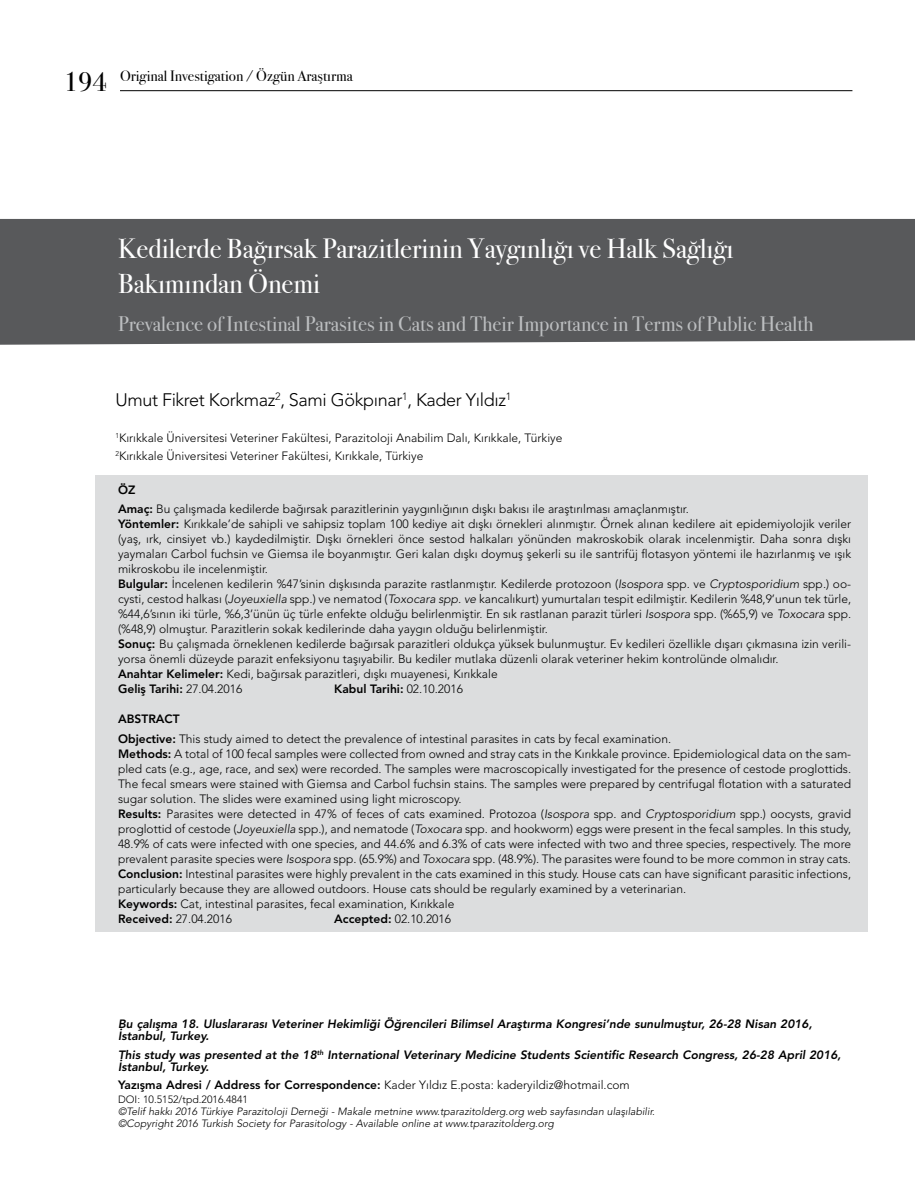
<style>
.page{position:relative;width:915px;height:1191px;background:#fff}
.page>*{position:absolute;margin:0;border:0;box-sizing:border-box;transform-origin:0 0}
.t1{font:27.75px/34.5px "Bodoni Svty Two ITCTT Book";color:#fff}
.t2{font:21px "Bodoni Svty Two ITCTT Book";color:#bcbec0}
.t3{font:300 18px "Avenir LT Std";letter-spacing:-.02em;color:#000}
.t4{font:15px "Bodoni Svty Two ITCTT Book";color:#000}
.t5{font:300 12px/15px "Avenir LT Std";color:#000}
.t6{font:italic 800 12px/12px "Avenir LT Std";color:#000}
.t7{font:800 12px "Avenir LT Std";color:#000}
.t8{font:italic 300 10.5px/12px "Avenir LT Std";color:#000}
.t9{font:300 10.5px "Avenir LT Std";color:#000}
.s1{font-size:27px}
.s2{font-weight:800}
.s3{font-style:italic}
.s4{font-weight:300}
</style>
<div class="page">
<div style="left:0;top:219px;width:914px;height:126px;background:#58595b"></div>
<div style="left:96px;top:475px;width:771px;height:457px;background:#dcddde"></div>
<hr style="left:120px;top:90px;width:732px;height:1px;background:#000">
<p class="t4" style="left:64px;top:64px;width:290px"><span class="s1">194</span> Original Investigation / Özgün Araştırma</p>
<h1 class="t1" style="left:118px;top:229px;width:616px">Kedilerde Bağırsak Parazitlerinin Yaygınlığı ve Halk Sağlığı<br>Bakımından Önemi</h1>
<h2 class="t2" style="left:118px;top:307px;width:696px">Prevalence of Intestinal Parasites in Cats and Their Importance in Terms of Public Health</h2>
<h3 class="t3" style="left:115px;top:389px;width:397px">Umut Fikret Korkmaz<sup>2</sup>, Sami Gökpınar<sup>1</sup>, Kader Yıldız<sup>1</sup></h3>
<p class="t5" style="left:115px;top:430px;width:448px;line-height:17.1px"><sup>1</sup>Kırıkkale Üniversitesi Veteriner Fakültesi, Parazitoloji Anabilim Dalı, Kırıkkale, Türkiye<br><sup>2</sup>Kırıkkale Üniversitesi Veteriner Fakültesi, Kırıkkale, Türkiye</p>
<p class="t5" style="left:118px;top:480px;width:572px;line-height:19.2px"><span class="s2">ÖZ<br>Amaç:</span> Bu çalışmada kedilerde bağırsak parazitlerinin yaygınlığının dışkı bakısı ile araştırılması amaçlanmıştır.</p>
<p class="t5" style="left:118px;top:516px;width:734px"><span class="s2">Yöntemler:</span> Kırıkkale’de sahipli ve sahipsiz toplam 100 kediye ait dışkı örnekleri alınmıştır. Örnek alınan kedilere ait epidemiyolojik veriler (yaş, ırk, cinsiyet vb.) kaydedilmiştir. Dışkı örnekleri önce sestod halkaları yönünden makroskobik olarak incelenmiştir. Daha sonra dışkı yaymaları Carbol fuchsin ve Giemsa ile boyanmıştır. Geri kalan dışkı doymuş şekerli su ile santrifüj flotasyon yöntemi ile hazırlanmış ve ışık mikroskobu ile incelenmiştir.<br><span class="s2">Bulgular:</span> İncelenen kedilerin %47’sinin dışkısında parazite rastlanmıştır. Kedilerde protozoon (<span class="s3">Isospora</span> spp. ve <span class="s3">Cryptosporidium</span> spp.) oo&shy;cysti, cestod halkası (<span class="s3">Joyeuxiella</span> spp<span class="s3">.</span>) ve nematod (<span class="s3">Toxocara spp. ve</span> kancalıkurt) yumurtaları tespit edilmiştir. Kedilerin %48,9’unun tek türle, %44,6’sının iki türle, %6,3’ünün üç türle enfekte olduğu belirlenmiştir. En sık rastlanan parazit türleri <span class="s3">Isospora</span> spp. (%65,9) ve <span class="s3">Toxocara</span> spp. (%48,9) olmuştur. Parazitlerin sokak kedilerinde daha yaygın olduğu belirlenmiştir.<br><span class="s2">Sonuç:</span> Bu çalışmada örneklenen kedilerde bağırsak parazitleri oldukça yüksek bulunmuştur. Ev kedileri özellikle dışarı çıkmasına izin verili&shy;yorsa önemli düzeyde parazit enfeksiyonu taşıyabilir. Bu kediler mutlaka düzenli olarak veteriner hekim kontrolünde olmalıdır.<br><span class="s2">Anahtar Kelimeler:</span> Kedi, bağırsak parazitleri, dışkı muayenesi, Kırıkkale<br><span class="s2">Geliş Tarihi:</span> 27.04.2016</p>
<p class="t7" style="left:334px;top:682px;width:130px">Kabul Tarihi: <span class="s4">02.10.2016</span></p>
<p class="t5" style="left:118px;top:709px;width:554px;line-height:19.2px"><span class="s2">ABSTRACT<br>Objective:</span> This study aimed to detect the prevalence of intestinal parasites in cats by fecal examination.</p>
<p class="t5" style="left:118px;top:746px;width:734px"><span class="s2">Methods:</span> A total of 100 fecal samples were collected from owned and stray cats in the Kırıkkale province. Epidemiological data on the sam&shy;pled cats (e.g., age, race, and sex) were recorded. The samples were macroscopically investigated for the presence of cestode proglottids.<br>The fecal smears were stained with Giemsa and Carbol fuchsin stains. The samples were prepared by centrifugal flotation with a saturated sugar solution. The slides were examined using light microscopy.<br><span class="s2">Results:</span> Parasites were detected in 47% of feces of cats examined. Protozoa (<span class="s3">Isospora</span> spp. and <span class="s3">Cryptosporidium</span> spp.) oocysts, gravid proglottid of cestode (<span class="s3">Joyeuxiella</span> spp.), and nematode (<span class="s3">Toxocara</span> spp. and hookworm) eggs were present in the fecal samples. In this study, 48.9% of cats were infected with one species, and 44.6% and 6.3% of cats were infected with two and three species, respectively. The more prevalent parasite species were <span class="s3">Isospora</span> spp. (65.9%) and <span class="s3">Toxocara</span> spp. (48.9%). The parasites were found to be more common in stray cats.<br><span class="s2">Conclusion:</span> Intestinal parasites were highly prevalent in the cats examined in this study. House cats can have significant parasitic infections, particularly because they are allowed outdoors. House cats should be regularly examined by a veterinarian.<br><span class="s2">Keywords:</span> Cat, intestinal parasites, fecal examination, Kırıkkale<br><span class="s2">Received:</span> 27.04.2016</p>
<p class="t5" style="left:334px;top:911px;width:118px"><span class="s2">Accepted:</span> 02.10.2016</p>
<p class="t6" style="left:118px;top:1018px;width:695px">Bu çalışma 18. Uluslararası Veteriner Hekimliği Öğrencileri Bilimsel Araştırma Kongresi’nde sunulmuştur, 26-28 Nisan 2016,<br>İstanbul, Turkey.</p>
<p class="t6" style="left:118px;top:1048px;width:724px">This study was presented at the 18<sup>th</sup> International Veterinary Medicine Students Scientific Research Congress, 26-28 April 2016,<br>İstanbul, Turkey.</p>
<p class="t5" style="left:118px;top:1077px;width:513px"><span class="s2">Yazışma Adresi / Address for Correspondence:</span> Kader Yıldız E.posta: kaderyildiz@hotmail.com</p>
<p class="t9" style="left:118px;top:1093px;width:131px">DOI: 10.5152/tpd.2016.4841</p>
<p class="t8" style="left:118px;top:1105px;width:538px">©Telif hakkı 2016 Türkiye Parazitoloji Derneği - Makale metnine www.tparazitolderg.org web sayfasından ulaşılabilir. ©Copyright 2016 Turkish Society for Parasitology - Available online at www.tparazitolderg.org</p>
</div>
